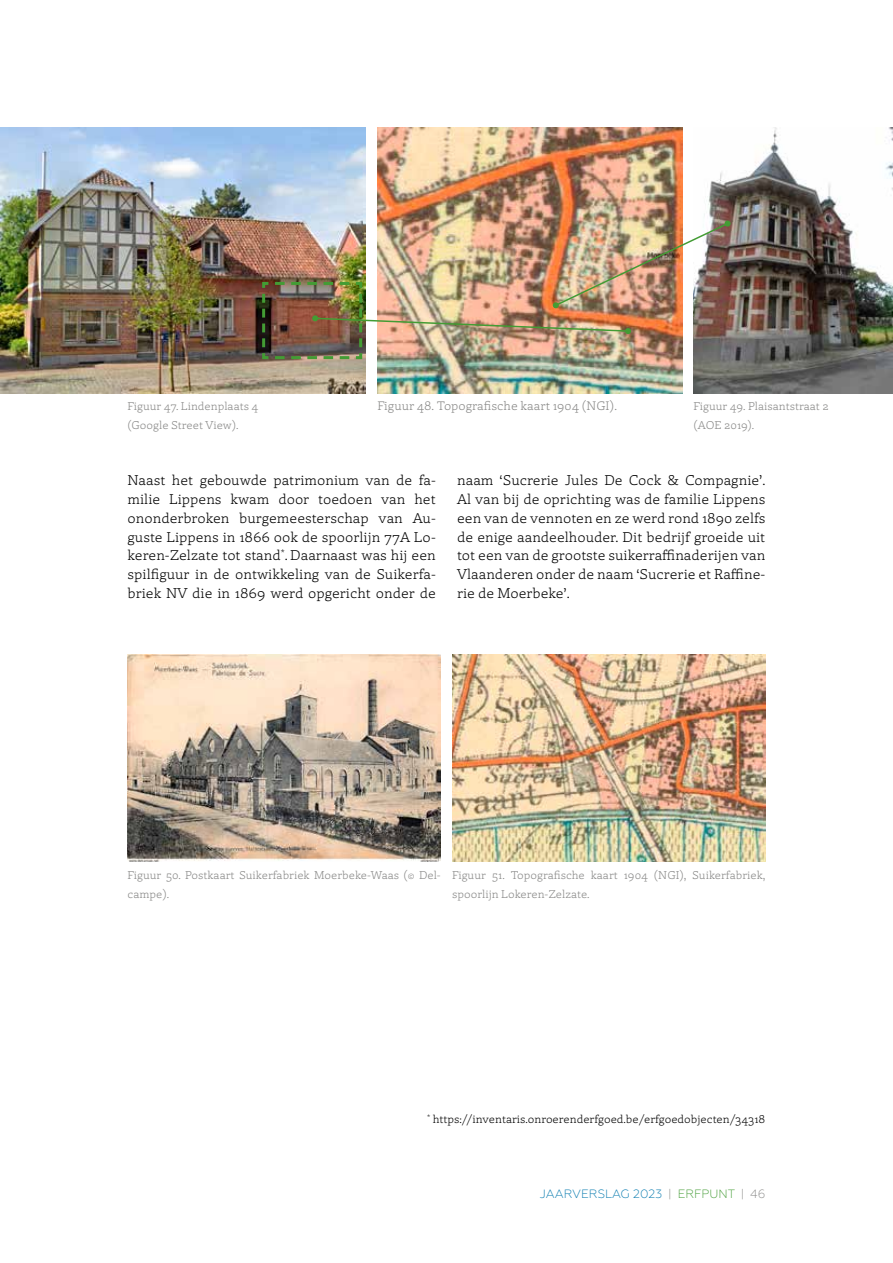
<style>
.page{position:relative;width:893px;height:1263px;background:#fff}
.page>*{position:absolute;margin:0;border:0;box-sizing:border-box;transform-origin:0 0}
.t1{font:15px/18.8px "Laski Slab";color:#000;text-align:justify}
.t2{font:13.05px "Laski Slab";color:#878786}
.t3{font:12px/18.8px "Laski Slab";color:#878786}
.t4{font:12px "Laski Slab";color:#000}
.t5{font:300 12px "Geometria";color:#0077ad}
.s1{color:#878786}
.s2{color:#439c34}
</style>
<div class="page">
<img style="left:377px;top:128px;width:305px;height:265px">
<img style="left:452px;top:654px;width:313px;height:208px">
<img style="left:128px;top:654px;width:313px;height:207px">
<img style="left:0;top:128px;width:366px;height:265px">
<img style="left:694px;top:128px;width:199px;height:265px">
<img style="left:261px;top:221px;width:469px;height:140px">
<p class="t3" style="left:128px;top:397px;width:132px">Figuur 47. Lindenplaats 4 (Google Street View).</p>
<p class="t2" style="left:377px;top:398px;width:241px">Figuur 48. Topografische kaart 1904 (NGI).</p>
<p class="t3" style="left:694px;top:397px;width:137px">Figuur 49. Plaisantstraat 2 (AOE 2019).</p>
<p class="t1" style="left:128px;top:471px;width:310px">Naast het gebouwde patrimonium van de fa&shy;milie Lippens kwam door toedoen van het ononderbroken burgemeesterschap van Au&shy;guste Lippens in 1866 ook de spoorlijn 77A Lo&shy;keren-Zelzate tot stand<sup>*</sup>. Daarnaast was hij een spilfiguur in de ontwikkeling van de Suikerfa&shy;briek NV die in 1869 werd opgericht onder de</p>
<p class="t1" style="left:457px;top:471px;width:310px">naam ‘Sucrerie Jules De Cock &amp; Compagnie’.<br>Al van bij de oprichting was de familie Lippens een van de vennoten en ze werd rond 1890 zelfs de enige aandeelhouder. Dit bedrijf groeide uit tot een van de grootste suikerraffinaderijen van Vlaanderen onder de naam ‘Sucrerie et Raffine&shy;rie de Moerbeke’.</p>
<p class="t3" style="left:128px;top:865px;width:315px">Figuur 50. Postkaart Suikerfabriek Moerbeke-Waas (© Del&shy;campe).</p>
<p class="t3" style="left:452px;top:865px;width:315px">Figuur 51. Topografische kaart 1904 (NGI), Suikerfabriek, spoorlijn Lokeren-Zelzate.</p>
<p class="t4" style="left:427px;top:1112px;width:340px"><sup>*</sup> https://inventaris.onroerenderfgoed.be/erfgoedobjecten/34318</p>
<p class="t5" style="left:540px;top:1187px;width:227px">JAARVERSLAG 2023 <span class="s1">|</span> <span class="s2">ERFPUNT</span> <span class="s1">| 46</span></p>
</div>
